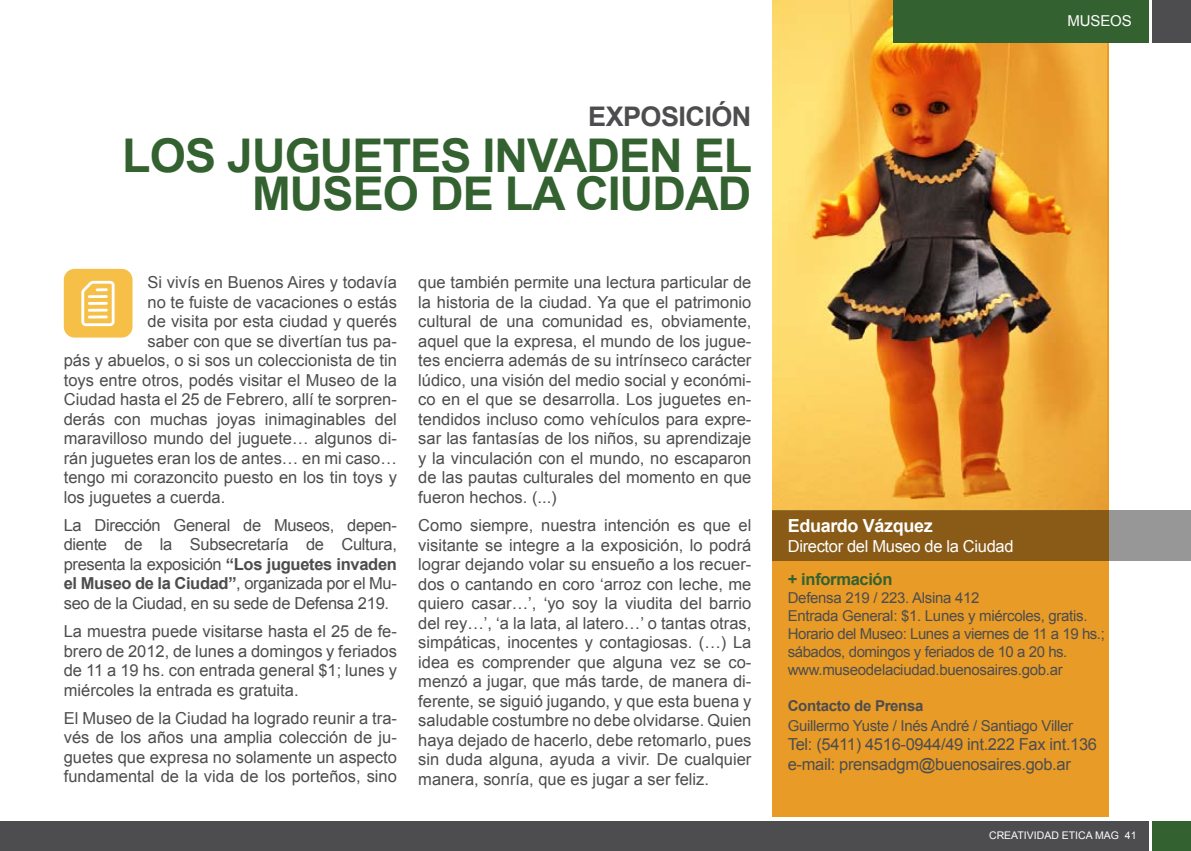
<style>
.page{position:relative;width:1191px;height:851px;background:#fff}
.page>*{position:absolute;margin:0;border:0;box-sizing:border-box;transform-origin:0 0}
.t1{font:700 46.5px "Arial";color:#346130}
.t2{font:700 27px "Arial";letter-spacing:-.02em;color:#4d4d4f}
.t3{font:700 18px "Arial";letter-spacing:-.02em;color:#fff}
.t4{font:16.5px/19.5px "Arial";color:#4d4d4f;text-align:justify}
.t5{font:16.5px/19.5px "Arial";letter-spacing:-.02em;color:#4d4d4f}
.t6{font:16.5px "Arial";letter-spacing:-.02em;color:#fff}
.t7{font:700 16.5px "Arial";letter-spacing:-.02em;color:#346130}
.t8{font:15px/18px "Arial";letter-spacing:-.02em;color:#4d4d4f}
.t9{font:700 15px "Arial";letter-spacing:-.02em;color:#4d4d4f}
.t10{font:15px "Arial";letter-spacing:-.01em;color:#fff}
.t11{font:10.5px "Arial";color:#fff}
.s1{font-weight:700}
</style>
<div class="page">
<div style="left:772px;top:0;width:336px;height:816px;background:#e89b27"></div>
<img style="left:772px;top:0;width:334px;height:510px">
<div style="left:64px;top:269px;width:68px;height:68px;background:#f6bf48;border-radius:11px"></div>
<svg style="left:81px;top:281px;width:34px;height:45px"></svg>
<svg style="left:772px;top:510px;width:419px;height:51px;background:#8b6630"></svg>
<div style="left:0;top:821px;width:1148px;height:29px;background:#4d4d4f"></div>
<div style="left:893px;top:0;width:255px;height:43px;background:#346130"></div>
<div style="left:1152px;top:0;width:39px;height:43px;background:#4d4d4f"></div>
<div style="left:1152px;top:821px;width:39px;height:29px;background:#346130"></div>
<h2 class="t2" style="left:588px;top:99px;width:165px">EXPOSICIÓN</h2>
<h1 class="t1" style="left:122px;top:125px;width:136px">Los juguetes</h1>
<h1 class="t1" style="left:482px;top:125px;width:29px">invaden</h1>
<h1 class="t1" style="left:694px;top:125px;width:28px">el</h1>
<h1 class="t1" style="left:252px;top:162px;width:70px">Museo</h1>
<h1 class="t1" style="left:430px;top:162px;width:207px">de la Ciudad</h1>
<p class="t4" style="left:147px;top:273px;width:251px">Si vivís en Buenos Aires y todavía</p>
<p class="t4" style="left:147px;top:292px;width:251px">no te fuiste de vacaciones o estás</p>
<p class="t4" style="left:147px;top:312px;width:251px">de visita por esta ciudad y querés</p>
<p class="t4" style="left:147px;top:331px;width:251px">saber con que se divertían tus pa-</p>
<p class="t4" style="left:64px;top:351px;width:335px">pás y abuelos, o si sos un coleccionista de tin</p>
<p class="t4" style="left:64px;top:370px;width:335px">toys entre otros, podés visitar el Museo de la</p>
<p class="t4" style="left:64px;top:390px;width:335px">Ciudad hasta el 25 de Febrero, allí te sorpren-</p>
<p class="t4" style="left:64px;top:409px;width:335px">derás con muchas joyas inimaginables del</p>
<p class="t4" style="left:64px;top:429px;width:335px">maravilloso mundo del juguete… algunos di-</p>
<p class="t4" style="left:64px;top:448px;width:335px">rán juguetes eran los de antes… en mi caso…</p>
<p class="t4" style="left:64px;top:468px;width:335px">tengo mi corazoncito puesto en los tin toys y</p>
<p class="t4" style="left:64px;top:487px;width:163px">los juguetes a cuerda.</p>
<p class="t4" style="left:64px;top:515px;width:335px">La Dirección General de Museos, depen&shy;diente de la Subsecretaría de Cultura, presenta la exposición <span class="s1">“Los juguetes invaden el Museo de la Ciudad”</span>, organizada por el Mu&shy;seo de la Ciudad, en su sede de Defensa 219.</p>
<p class="t4" style="left:64px;top:621px;width:335px">La muestra puede visitarse hasta el 25 de fe&shy;brero de 2012, de lunes a domingos y feriados de 11 a 19 hs. con entrada general $1; lunes y miércoles la entrada es gratuita.</p>
<p class="t4" style="left:64px;top:708px;width:335px">El Museo de la Ciudad ha logrado reunir a tra&shy;vés de los años una amplia colección de ju&shy;guetes que expresa no solamente un aspecto fundamental de la vida de los porteños, sino</p>
<p class="t4" style="left:418px;top:273px;width:335px">que también permite una lectura particular de la historia de la ciudad. Ya que el patrimonio cultural de una comunidad es, obviamente, aquel que la expresa, el mundo de los jugue&shy;tes encierra además de su intrínseco carácter lúdico, una visión del medio social y económi&shy;co en el que se desarrolla. Los juguetes en&shy;tendidos incluso como vehículos para expre&shy;sar las fantasías de los niños, su aprendizaje y la vinculación con el mundo, no escaparon de las pautas culturales del momento en que fueron hechos. (...)</p>
<p class="t4" style="left:418px;top:515px;width:335px">Como siempre, nuestra intención es que el visitante se integre a la exposición, lo podrá lograr dejando volar su ensueño a los recuer&shy;dos o cantando en coro ‘arroz con leche, me quiero casar…’, ‘yo soy la viudita del barrio del rey…’, ‘a la lata, al latero…’ o tantas otras, simpáticas, inocentes y contagiosas. (…) La idea es comprender que alguna vez se co&shy;menzó a jugar, que más tarde, de manera di&shy;ferente, se siguió jugando, y que esta buena y saludable costumbre no debe olvidarse. Quien haya dejado de hacerlo, debe retomarlo, pues sin duda alguna, ayuda a vivir. De cualquier manera, sonría, que es jugar a ser feliz.</p>
<p class="t10" style="left:1067px;top:11px;width:66px">MUSEOS</p>
<p class="t3" style="left:787px;top:514px;width:146px">Eduardo Vázquez</p>
<p class="t6" style="left:787px;top:535px;width:227px">Director del Museo de la Ciudad</p>
<p class="t7" style="left:787px;top:568px;width:106px">+ información</p>
<p class="t8" style="left:787px;top:588px;width:319px">Defensa 219 / 223. Alsina 412<br>Entrada General: $1. Lunes y miércoles, gratis.<br>Horario del Museo: Lunes a viernes de 11 a 19 hs.; sábados, domingos y feriados de 10 a 20 hs. www.museodelaciudad.buenosaires.gob.ar</p>
<p class="t9" style="left:787px;top:695px;width:137px">Contacto de Prensa</p>
<p class="t8" style="left:787px;top:716px;width:287px">Guillermo Yuste / Inés André / Santiago Viller</p>
<p class="t5" style="left:787px;top:734px;width:311px">Tel: (5411) 4516-0944/49 int.222 Fax int.136 e-mail: prensadgm@buenosaires.gob.ar</p>
<p class="t11" style="left:989px;top:828px;width:149px">CREATIVIDAD ETICA MAG 41</p>
</div>
